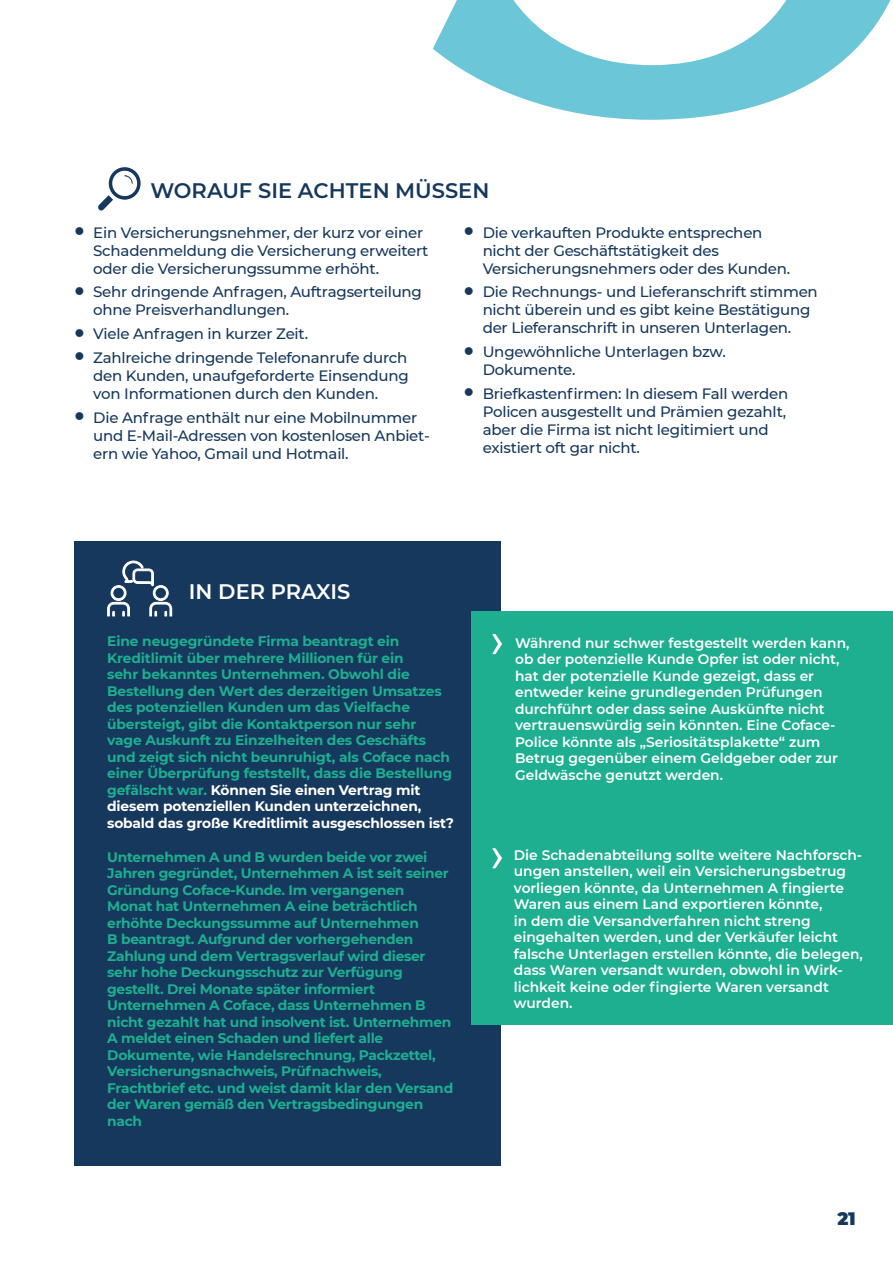
<style>
.page{position:relative;width:893px;height:1263px;background:#fff}
.page>*{position:absolute;margin:0;border:0;box-sizing:border-box;transform-origin:0 0}
.t1{font:600 21px "Montserrat";color:#16385d}
.t2{font:600 21px "Montserrat";color:#fff}
.t3{font:900 18px "Montserrat";color:#16385d}
.PUCES_copie{font:500 15px/18px "Montserrat";letter-spacing:-.015em;color:#16385d}
.TEXTE_COURANT{font:700 13.8px/16.5px "Montserrat";letter-spacing:-.02em;color:#1daf8f}
.TEXTE_COURANT-2{font:600 13.8px/16.5px "Montserrat";color:#fff}
.s1{color:#fff}
</style>
<div class="page">
<div style="left:74px;top:542px;width:427px;height:624px;background:#16385d"></div>
<div style="left:472px;top:611px;width:421px;height:414px;background:#1daf8f"></div>
<svg style="left:492px;top:634px;width:10px;height:20px"></svg>
<svg style="left:492px;top:848px;width:10px;height:20px"></svg>
<svg style="left:107px;top:560px;width:65px;height:57px"></svg>
<svg style="left:98px;top:167px;width:43px;height:44px"></svg>
<svg style="left:433px;top:0;width:458px;height:120px;fill:#6bc6d8"></svg>
<p class="t1" style="left:150px;top:176px;width:340px">WORAUF SIE ACHTEN MÜSSEN</p>
<p class="PUCES_copie" style="left:93px;top:223px;width:337px;text-indent:-19px">● Ein Versicherungsnehmer, der kurz vor einer<br>Schadenmeldung die Versicherung erweitert oder die Versicherungssumme erhöht.</p>
<p class="PUCES_copie" style="left:93px;top:282px;width:330px;text-indent:-19px">● Sehr dringende Anfragen, Auftragserteilung ohne Preisverhandlungen.</p>
<p class="PUCES_copie" style="left:74px;top:324px;width:235px">● Viele Anfragen in kurzer Zeit.</p>
<p class="PUCES_copie" style="left:93px;top:348px;width:317px;text-align:justify;text-indent:-19px">● Zahlreiche dringende Telefonanrufe durch den Kunden, unaufgeforderte Einsendung von Informationen durch den Kunden.</p>
<p class="PUCES_copie" style="left:93px;top:408px;width:338px;text-indent:-19px">● Die Anfrage enthält nur eine Mobilnummer und E-Mail-Adressen von kostenlosen Anbiet&shy;ern wie Yahoo, Gmail und Hotmail.</p>
<p class="PUCES_copie" style="left:483px;top:223px;width:309px;text-indent:-19px">● Die verkauften Produkte entsprechen nicht der Geschäftstätigkeit des<br>Versicherungsnehmers oder des Kunden.</p>
<p class="PUCES_copie" style="left:483px;top:282px;width:337px;text-indent:-19px">● Die Rechnungs- und Lieferanschrift stimmen nicht überein und es gibt keine Bestätigung der Lieferanschrift in unseren Unterlagen.</p>
<p class="PUCES_copie" style="left:483px;top:342px;width:245px;text-indent:-19px">● Ungewöhnliche Unterlagen bzw.<br>Dokumente.</p>
<p class="PUCES_copie" style="left:483px;top:384px;width:307px;text-indent:-19px">● Briefkastenfirmen: In diesem Fall werden Policen ausgestellt und Prämien gezahlt, aber die Firma ist nicht legitimiert und existiert oft gar nicht.</p>
<p class="t2" style="left:189px;top:576px;width:163px">IN DER PRAXIS</p>
<p class="TEXTE_COURANT" style="left:107px;top:632px;width:348px">Eine neugegründete Firma beantragt ein Kreditlimit über mehrere Millionen für ein<br>sehr bekanntes Unternehmen. Obwohl die Bestellung den Wert des derzeitigen Umsatzes des potenziellen Kunden um das Vielfache übersteigt, gibt die Kontaktperson nur sehr vage Auskunft zu Einzelheiten des Geschäfts und zeigt sich nicht beunruhigt, als Coface nach einer Überprüfung feststellt, dass die Bestellung gefälscht war. <span class="s1">Können Sie einen Vertrag mit diesem potenziellen Kunden unterzeichnen, sobald das große Kreditlimit ausgeschlossen ist?</span></p>
<p class="TEXTE_COURANT" style="left:107px;top:848px;width:347px">Unternehmen A und B wurden beide vor zwei Jahren gegründet, Unternehmen A ist seit seiner Gründung Coface-Kunde. Im vergangenen<br>Monat hat Unternehmen A eine beträchtlich erhöhte Deckungssumme auf Unternehmen<br>B beantragt. Aufgrund der vorhergehenden Zahlung und dem Vertragsverlauf wird dieser sehr hohe Deckungsschutz zur Verfügung gestellt. Drei Monate später informiert Unternehmen A Coface, dass Unternehmen B nicht gezahlt hat und insolvent ist. Unternehmen A meldet einen Schaden und liefert alle Dokumente, wie Handelsrechnung, Packzettel, Versicherungsnachweis, Prüfnachweis, Frachtbrief etc. und weist damit klar den Versand der Waren gemäß den Vertragsbedingungen nach</p>
<p class="TEXTE_COURANT-2" style="left:515px;top:634px;width:336px">Während nur schwer festgestellt werden kann, ob der potenzielle Kunde Opfer ist oder nicht, hat der potenzielle Kunde gezeigt, dass er entweder keine grundlegenden Prüfungen durchführt oder dass seine Auskünfte nicht vertrauenswürdig sein könnten. Eine Coface-Police könnte als „Seriositätsplakette“ zum Betrug gegenüber einem Geldgeber oder zur Geldwäsche genutzt werden.</p>
<p class="TEXTE_COURANT-2" style="left:514px;top:846px;width:350px">Die Schadenabteilung sollte weitere Nachforsch&shy;ungen anstellen, weil ein Versicherungsbetrug vorliegen könnte, da Unternehmen A fingierte Waren aus einem Land exportieren könnte,<br>in dem die Versandverfahren nicht streng eingehalten werden, und der Verkäufer leicht falsche Unterlagen erstellen könnte, die belegen, dass Waren versandt wurden, obwohl in Wirk&shy;lichkeit keine oder fingierte Waren versandt wurden.</p>
<p class="t3" style="left:837px;top:1205px;width:20px">21</p>
</div>
